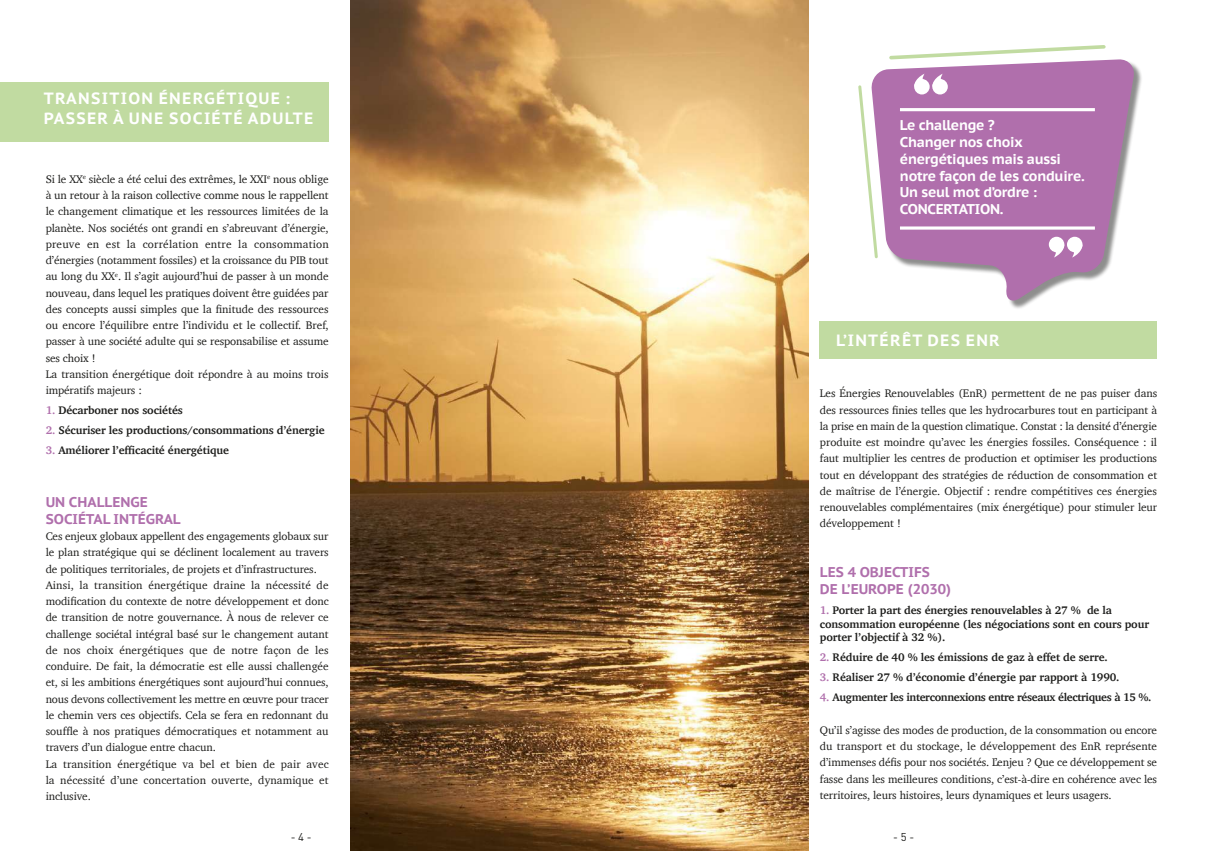
<style>
.page{position:relative;width:1205px;height:851px;background:#fff}
.page>*{position:absolute;margin:0;border:0;box-sizing:border-box;transform-origin:0 0}
.t1{font:700 16.25px/19.5px "PT Sans Caption";letter-spacing:.08em;color:#fff}
.t2{font:700 14.12px/16.9px "PT Sans Caption";letter-spacing:-.02em;color:#fff}
.t3{font:700 14.12px/16.9px "PT Sans Caption";color:#b06fac}
.t4{font:11.25px/16.2px "Charter";letter-spacing:-.01em;color:#1d1d1b}
.t5{font:700 11.25px/13.8px "Charter";letter-spacing:-.01em;color:#1d1d1b}
.t6{font:700 11.25px "Charter";letter-spacing:-.03em;color:#1d1d1b}
.t7{font:11.25px "DIN";color:#1d1d1b}
.s1{color:#b06fac}
</style>
<div class="page">
<img style="left:350px;top:0;width:458px;height:850px">
<div style="left:0;top:81px;width:329px;height:60px;background:#c1dba1"></div>
<div style="left:820px;top:320px;width:337px;height:38px;background:#c1dba1"></div>
<div style="left:873px;top:61px;width:269px;height:248px;background:#1d1d1b;opacity:.5"></div>
<svg style="left:871px;top:59px;width:264px;height:244px;fill:#b06fac"></svg>
<hr style="left:900px;top:108px;width:195px;height:3px;background:#fff">
<hr style="left:900px;top:226px;width:195px;height:3px;background:#fff">
<div style="left:1067px;top:237px;width:15px;height:15px;background:#fff;border-radius:50%"></div>
<svg style="left:1072px;top:244px;width:11px;height:13px"></svg>
<div style="left:1049px;top:237px;width:15px;height:15px;background:#fff;border-radius:50%"></div>
<svg style="left:1054px;top:244px;width:11px;height:13px"></svg>
<div style="left:914px;top:79px;width:15px;height:15px;background:#fff;border-radius:50%"></div>
<svg style="left:913px;top:74px;width:11px;height:13px"></svg>
<div style="left:932px;top:79px;width:16px;height:15px;background:#fff;border-radius:50%"></div>
<svg style="left:931px;top:74px;width:12px;height:13px"></svg>
<svg style="left:889px;top:45px;width:216px;height:14px"></svg>
<svg style="left:858px;top:85px;width:20px;height:173px"></svg>
<h1 class="t1" style="left:44px;top:88px;width:150px">Transition énergé</h1>
<h1 class="t1" style="left:44px;top:88px;width:269px;text-indent:183px">tique : passer à une société adulte</h1>
<p class="t4" style="left:46px;top:171px;width:285px">Si le XX<sup>e</sup> siècle a été celui des extrêmes, le XXI<sup>e</sup> nous oblige à un retour à la raison collective comme nous le rappellent le changement climatique et les ressources limitées de la planète. Nos sociétés ont grandi en s’abreuvant d’énergie, preuve en est la corrélation entre la consommation d’énergies (notamment fossiles) et la croissance du PIB tout au long du XX<sup>e</sup>. Il s’agit aujourd’hui de passer à un monde nouveau, dans lequel les pratiques doivent être guidées par des concepts aussi simples que la finitude des ressources ou encore l’équilibre entre l’individu et le collectif. Bref, passer à une société adulte qui se responsabilise et assume ses choix !<br>La transition énergétique doit répondre à au moins trois impératifs majeurs :</p>
<p class="t5" style="left:46px;top:403px;width:139px"><span class="s1">1.</span> Décarboner nos sociétés</p>
<p class="t5" style="left:46px;top:423px;width:280px"><span class="s1">2.</span> Sécuriser les productions/consommations d’énergie</p>
<p class="t5" style="left:46px;top:443px;width:185px"><span class="s1">3.</span> Améliorer l’efficacité énergétique</p>
<p class="t3" style="left:46px;top:493px;width:137px">UN CHALLENGE<br>SOCIÉTAL INTÉGRAL</p>
<p class="t4" style="left:46px;top:528px;width:285px">Ces enjeux globaux appellent des engagements globaux sur le plan stratégique qui se déclinent localement au travers de politiques territoriales, de projets et d’infrastructures.<br>Ainsi, la transition énergétique draine la nécessité de modification du contexte de notre développement et donc de transition de notre gouvernance. À nous de relever ce challenge sociétal intégral basé sur le changement autant de nos choix énergétiques que de notre façon de les conduire. De fait, la démocratie est elle aussi challengée et, si les ambitions énergétiques sont aujourd’hui connues, nous devons collectivement les mettre en œuvre pour tracer le chemin vers ces objectifs. Cela se fera en redonnant du souffle à nos pratiques démocratiques et notamment au travers d’un dialogue entre chacun.<br>La transition énergétique va bel et bien de pair avec la nécessité d’une concertation ouverte, dynamique et inclusive.</p>
<p class="t2" style="left:900px;top:116px;width:186px">Le challenge ?<br>Changer nos choix énergétiques mais aussi notre façon de les conduire.<br>Un seul mot d’ordre :<br>CONCERTATION</p>
<p class="t2" style="left:1000px;top:200px;width:5px">.</p>
<h1 class="t1" style="left:836px;top:330px;width:165px">L’intérêt des ENR</h1>
<p class="t4" style="left:820px;top:385px;width:339px;text-align:justify">Les Énergies Renouvelables (EnR) permettent de ne pas puiser dans des ressources finies telles que les hydrocarbures tout en participant à la prise en main de la question climatique. Constat : la densité d’énergie produite est moindre qu’avec les énergies fossiles. Conséquence : il faut multiplier les centres de production et optimiser les productions tout en développant des stratégies de réduction de consommation et de maîtrise de l’énergie. Objectif : rendre compétitives ces énergies renouvelables complémentaires (mix énergétique) pour stimuler leur développement !</p>
<p class="t3" style="left:820px;top:563px;width:133px">LES 4 OBJECTIFS<br>DE L’EUROPE (2030)</p>
<p class="t5" style="left:820px;top:602px;width:331px"><span class="s1">1.</span> Porter la part des énergies renouvelables à 27 % de la consommation européenne (les négociations sont en cours pour porter l’objectif à 32 %).</p>
<p class="t5" style="left:820px;top:650px;width:289px"><span class="s1">2.</span> Réduire de 40 % les émissions de gaz à effet de serre.</p>
<p class="t5" style="left:820px;top:670px;width:301px"><span class="s1">3.</span> Réaliser 27 % d’économie d’énergie par rapport à 1990.</p>
<p class="t6" style="left:820px;top:687px;width:333px"><span class="s1">4.</span> Augmenter les interconnexions entre réseaux électriques à 15 %.</p>
<p class="t4" style="left:820px;top:721px;width:339px;text-align:justify">Qu’il s’agisse des modes de production, de la consommation ou encore du transport et du stockage, le développement des EnR représente d’immenses défis pour nos sociétés. L’enjeu ? Que ce développement se fasse dans les meilleures conditions, c’est-à-dire en cohérence avec les territoires, leurs histoires, leurs dynamiques et leurs usagers.</p>
<p class="t7" style="left:291px;top:829px;width:23px">- 4 -</p>
<p class="t7" style="left:893px;top:829px;width:23px">- 5 -</p>
</div>
